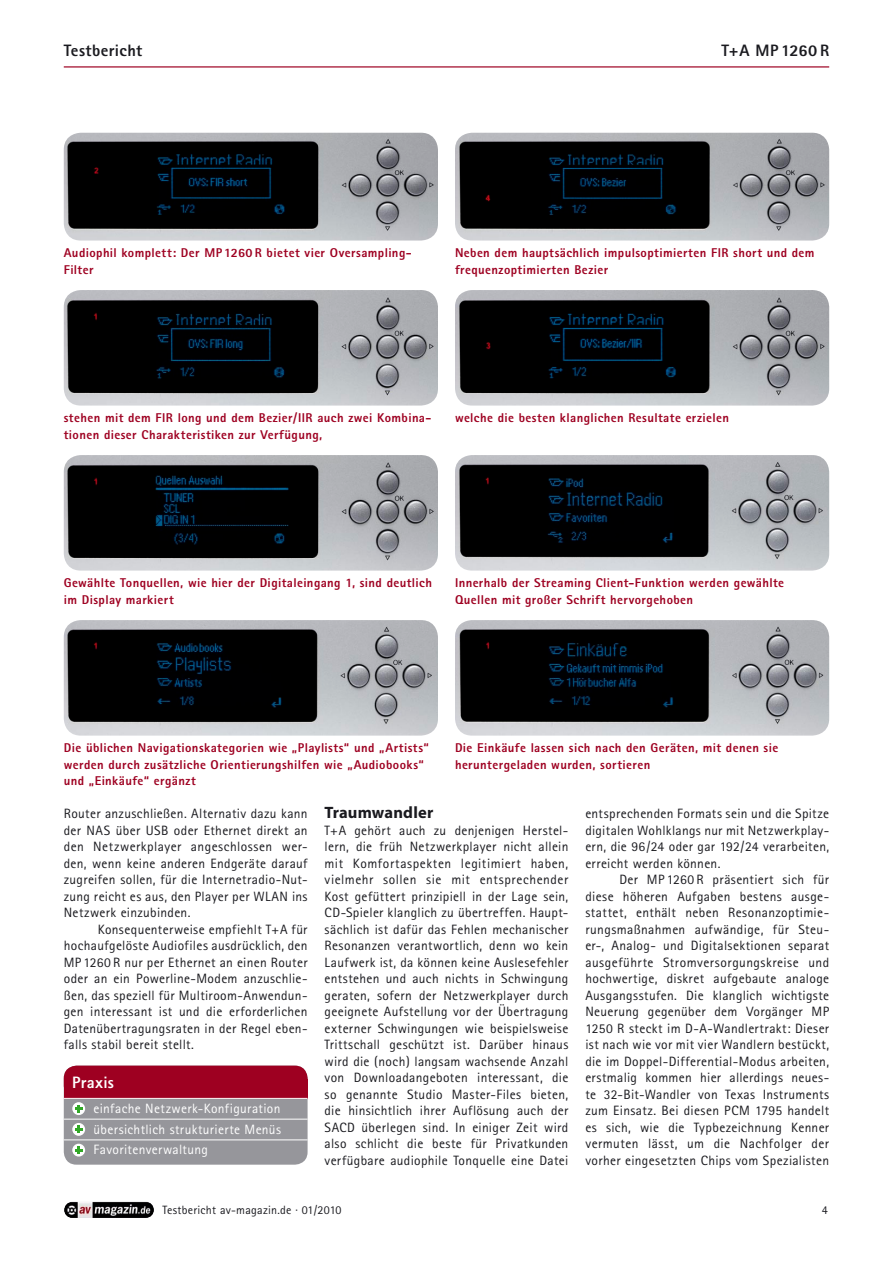
<style>
.page{position:relative;width:893px;height:1263px;background:#fff}
.page>*{position:absolute;margin:0;border:0;box-sizing:border-box;transform-origin:0 0}
.Absatzformat_6{font:800 16.5px "Rotis Sans Serif";letter-spacing:.02em;color:#1a1a1f}
.Subheads{font:700 16.5px "Myriad";letter-spacing:.01em;color:#1a1a1f}
.TAB_Heads{font:800 16.5px "Rotis Sans Serif";letter-spacing:.02em;color:#fff}
.Brot{font:13.5px/16.5px "Rotis Sans Serif";letter-spacing:.025em;color:#1a1a1f;text-align:justify}
.Brot_ohne_Einzug{font:13.5px/16.5px "Rotis Sans Serif";letter-spacing:.02em;color:#1a1a1f;text-align:justify}
.Kiste{font:13.5px "Rotis Sans Serif";letter-spacing:.025em;color:#fff}
.Kiste_ohne_Linie{font:13.5px "Rotis Sans Serif";letter-spacing:.025em;color:#fff}
.BUs{font:800 12.75px/16.5px "Rotis Sans Serif";letter-spacing:.03em;color:#9e0021}
._8pt{font:12px "Rotis Sans Serif";letter-spacing:.02em;color:#1a1a1f}
</style>
<div class="page">
<hr style="left:64px;top:66px;width:765px;height:2px;background:#9e0021">
<img style="left:64px;top:1202px;width:90px;height:16px">
<img style="left:64px;top:133px;width:374px;height:108px">
<svg style="left:64px;top:1066px;width:244px;height:99px;background:#9d6b78"></svg>
<img style="left:455px;top:133px;width:374px;height:108px">
<img style="left:64px;top:290px;width:374px;height:116px">
<img style="left:455px;top:290px;width:374px;height:116px">
<img style="left:64px;top:455px;width:374px;height:116px">
<img style="left:455px;top:455px;width:374px;height:116px">
<img style="left:64px;top:620px;width:374px;height:116px">
<img style="left:455px;top:620px;width:374px;height:116px">
<p class="Absatzformat_6" style="left:64px;top:40px;width:80px">Testbericht</p>
<p class="Absatzformat_6" style="left:721px;top:40px;width:109px">T+A MP 1260 R</p>
<p class="BUs" style="left:64px;top:244px;width:349px">Audiophil komplett: Der MP 1260 R bietet vier Oversampling-<br>Filter</p>
<p class="BUs" style="left:455px;top:244px;width:361px">Neben dem hauptsächlich impulsoptimierten FIR short und dem frequenzoptimierten Bezier</p>
<p class="BUs" style="left:64px;top:409px;width:369px">stehen mit dem FIR long und dem Bezier/IIR auch zwei Kombina&shy;tionen dieser Charakteristiken zur Verfügung,</p>
<p class="BUs" style="left:455px;top:409px;width:275px">welche die besten klanglichen Resultate erzielen</p>
<p class="BUs" style="left:64px;top:574px;width:370px">Gewählte Tonquellen, wie hier der Digitaleingang 1, sind deutlich im Display markiert</p>
<p class="BUs" style="left:455px;top:574px;width:331px">Innerhalb der Streaming Client-Funktion werden gewählte<br>Quellen mit großer Schrift hervorgehoben</p>
<p class="BUs" style="left:64px;top:739px;width:367px">Die üblichen Navigationskategorien wie „Playlists“ und „Artists“ werden durch zusätzliche Orientierungshilfen wie „Audiobooks“ und „Einkäufe“ ergänzt</p>
<p class="BUs" style="left:455px;top:739px;width:325px">Die Einkäufe lassen sich nach den Geräten, mit denen sie heruntergeladen wurden, sortieren</p>
<p class="Brot" style="left:64px;top:805px;width:245px">Router anzuschließen. Alternativ dazu kann der NAS über USB oder Ethernet direkt an den Netzwerkplayer angeschlossen wer&shy;den, wenn keine anderen Endgeräte darauf zugreifen sollen, für die Internetradio-Nut&shy;zung reicht es aus, den Player per WLAN ins Netzwerk einzubinden.</p>
<p class="Brot" style="left:64px;top:921px;width:245px;text-indent:34px">Konsequenterweise empfiehlt T+A für hochaufgelöste Audiofiles ausdrücklich, den MP 1260 R nur per Ethernet an einen Router oder an ein Powerline-Modem anzuschlie&shy;ßen, das speziell für Multiroom-Anwendun&shy;gen interessant ist und die erforderlichen Datenübertragungsraten in der Regel eben&shy;falls stabil bereit stellt.</p>
<p class="TAB_Heads" style="left:72px;top:1071px;width:43px">Praxis</p>
<p class="Kiste" style="left:94px;top:1100px;width:188px">einfache Netzwerk-Konfiguration</p>
<p class="Kiste" style="left:94px;top:1121px;width:189px">übersichtlich strukturierte Menüs</p>
<p class="Kiste_ohne_Linie" style="left:94px;top:1142px;width:116px">Favoritenverwaltung</p>
<p class="Subheads" style="left:325px;top:804px;width:110px">Traumwandler</p>
<p class="Brot_ohne_Einzug" style="left:325px;top:822px;width:245px">T+A gehört auch zu denjenigen Herstel&shy;lern, die früh Netzwerkplayer nicht allein mit Komfortaspekten legitimiert haben, vielmehr sollen sie mit entsprechender Kost gefüttert prinzipiell in der Lage sein, CD-Spieler klanglich zu übertreffen. Haupt&shy;sächlich ist dafür das Fehlen mechanischer Resonanzen verantwortlich, denn wo kein Laufwerk ist, da können keine Auslesefehler entstehen und auch nichts in Schwingung geraten, sofern der Netzwerkplayer durch geeignete Aufstellung vor der Übertragung externer Schwingungen wie beispielsweise Trittschall geschützt ist. Darüber hinaus wird die (noch) langsam wachsende Anzahl von Downloadangeboten interessant, die so genannte Studio Master-Files bieten, die hinsichtlich ihrer Auflösung auch der SACD überlegen sind. In einiger Zeit wird also schlicht die beste für Privatkunden verfügbare audiophile Tonquelle eine Datei</p>
<p class="_8pt" style="left:162px;top:1203px;width:181px">Testbericht av-magazin.de · 01/2010</p>
<p class="Brot_ohne_Einzug" style="left:585px;top:805px;width:245px">entsprechenden Formats sein und die Spitze digitalen Wohlklangs nur mit Netzwerkplay&shy;ern, die 96/24 oder gar 192/24 verarbeiten, erreicht werden können.</p>
<p class="Brot" style="left:585px;top:871px;width:245px;text-indent:34px">Der MP 1260 R präsentiert sich für diese höheren Aufgaben bestens ausge&shy;stattet, enthält neben Resonanzoptimie&shy;rungsmaßnahmen aufwändige, für Steu&shy;er-, Analog- und Digitalsektionen separat ausgeführte Stromversorgungskreise und hochwertige, diskret aufgebaute analoge Ausgangsstufen. Die klanglich wichtigste Neuerung gegenüber dem Vorgänger MP 1250 R steckt im D-A-Wandlertrakt: Dieser ist nach wie vor mit vier Wandlern bestückt, die im Doppel-Differential-Modus arbeiten, erstmalig kommen hier allerdings neues&shy;te 32-Bit-Wandler von Texas Instruments zum Einsatz. Bei diesen PCM 1795 handelt es sich, wie die Typbezeichnung Kenner vermuten lässt, um die Nachfolger der vorher eingesetzten Chips vom Spezialisten</p>
<p class="_8pt" style="left:822px;top:1203px;width:7px">4</p>
</div>
